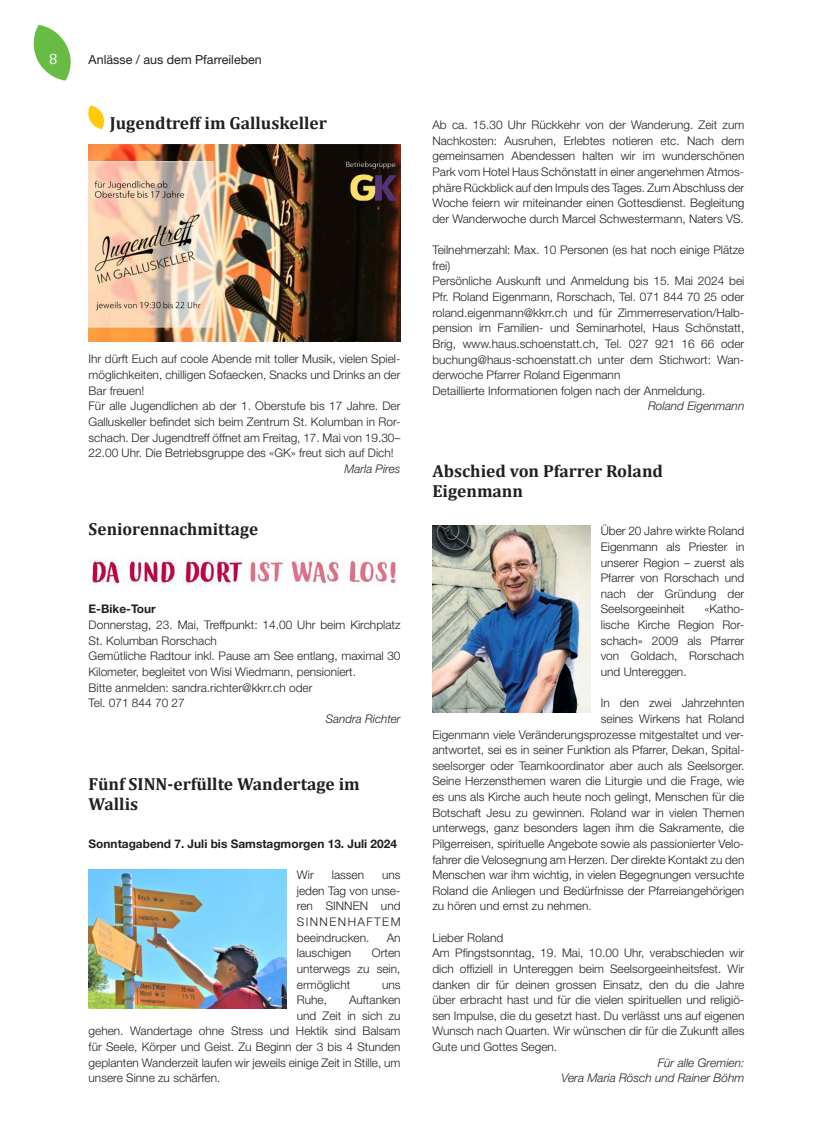
<style>
.page{position:relative;width:833px;height:1134px;background:#fff}
.page>*{position:absolute;margin:0;border:0;box-sizing:border-box;transform-origin:0 0}
.t1{font:700 17.5px/20px "Cambria";color:#231f20}
.t2{font:15px "Cambria";color:#fff}
.t3{font:12.5px "Helvetica Neue LT Std";color:#231f20}
.t4{font:300 11.88px/15.6px "Helvetica Neue LT Std";color:#231f20;text-align:justify}
.t5{font:italic 300 11.88px/15.6px "Helvetica Neue LT Std";color:#231f20;text-align:right}
.t6{font:700 11.88px "Helvetica Neue LT Std";color:#231f20}
</style>
<div class="page">
<svg style="left:33px;top:25px;width:38px;height:56px"></svg>
<img style="left:89px;top:870px;width:197px;height:139px">
<img style="left:432px;top:525px;width:158px;height:187px">
<img style="left:92px;top:557px;width:304px;height:30px">
<img style="left:89px;top:145px;width:311px;height:197px">
<p class="t2" style="left:49px;top:50px;width:10px">8</p>
<p class="t3" style="left:89px;top:52px;width:175px">Anlässe / aus dem Pfarreileben</p>
<h1 class="t1" style="left:110px;top:112px;width:218px">Jugendtreff im Galluskeller</h1>
<p class="t4" style="left:89px;top:351px;width:313px;text-align:left">Ihr dürft Euch auf coole Abende mit toller Musik, vielen Spiel&shy;möglichkeiten, chilligen Sofaecken, Snacks und Drinks an der Bar freuen!<br>Für alle Jugendlichen ab der 1. Oberstufe bis 17 Jahre. Der Galluskeller befindet sich beim Zentrum St. Kolumban in Ror&shy;schach. Der Jugendtreff öffnet am Freitag, 17. Mai von 19.30– 22.00 Uhr. Die Betriebsgruppe des «GK» freut sich auf Dich!</p>
<p class="t5" style="left:344px;top:461px;width:58px">Marla Pires</p>
<h1 class="t1" style="left:89px;top:519px;width:171px">Seniorennachmittage</h1>
<p class="t6" style="left:89px;top:602px;width:69px">E-Bike-Tour</p>
<p class="t4" style="left:89px;top:617px;width:313px;text-align:left">Donnerstag, 23. Mai, Treffpunkt: 14.00 Uhr beim Kirchplatz St. Kolumban Rorschach<br>Gemütliche Radtour inkl. Pause am See entlang, maximal 30<br>Kilometer, begleitet von Wisi Wiedmann, pensioniert.<br>Bitte anmelden: sandra.richter@kkrr.ch oder<br>Tel. 071 844 70 27</p>
<p class="t5" style="left:326px;top:711px;width:76px">Sandra Richter</p>
<h1 class="t1" style="left:89px;top:773px;width:273px">Fünf SINN-erfüllte Wandertage im<br>Wallis</h1>
<p class="t6" style="left:89px;top:836px;width:310px">Sonntagabend 7. Juli bis Samstagmorgen 13. Juli 2024</p>
<p class="t4" style="left:297px;top:867px;width:18px">Wir</p>
<p class="t4" style="left:332px;top:867px;width:34px">lassen</p>
<p class="t4" style="left:297px;top:867px;width:105px;text-indent:85px">uns jeden Tag von unse&shy;ren SINNEN und SINNENHAFTEM beeindrucken.</p>
<p class="t4" style="left:387px;top:929px;width:15px">An</p>
<p class="t4" style="left:297px;top:945px;width:105px;text-indent:75px">Orten unterwegs zu sein, ermöglicht</p>
<p class="t4" style="left:297px;top:945px;width:56px">lauschigen</p>
<p class="t4" style="left:382px;top:976px;width:20px">uns</p>
<p class="t4" style="left:297px;top:992px;width:32px">Ruhe,</p>
<p class="t4" style="left:349px;top:992px;width:53px">Auftanken</p>
<p class="t4" style="left:297px;top:1007px;width:105px">und Zeit in sich zu</p>
<p class="t4" style="left:89px;top:1023px;width:313px">gehen. Wandertage ohne Stress und Hektik sind Balsam</p>
<p class="t4" style="left:89px;top:1039px;width:313px">für Seele, Körper und Geist. Zu Beginn der 3 bis 4 Stunden</p>
<p class="t4" style="left:89px;top:1054px;width:313px">geplanten Wanderzeit laufen wir jeweils einige Zeit in Stille, um</p>
<p class="t4" style="left:89px;top:1070px;width:133px">unsere Sinne zu schärfen.</p>
<p class="t4" style="left:432px;top:117px;width:313px">Ab ca. 15.30 Uhr Rückkehr von der Wanderung. Zeit zum Nachkosten: Ausruhen, Erlebtes notieren etc. Nach dem gemeinsamen Abendessen halten wir im wunderschönen Park vom Hotel Haus Schönstatt in einer angenehmen Atmos&shy;phäre Rückblick auf den Impuls des Tages. Zum Abschluss der Woche feiern wir miteinander einen Gottesdienst. Begleitung der Wanderwoche durch Marcel Schwestermann, Naters VS.</p>
<p class="t4" style="left:432px;top:242px;width:313px;text-align:left">Teilnehmerzahl: Max. 10 Personen (es hat noch einige Plätze frei)<br>Persönliche Auskunft und Anmeldung bis 15. Mai 2024 bei Pfr. Roland Eigenmann, Rorschach, Tel. 071 844 70 25 oder roland.eigenmann@kkrr.ch und für Zimmerreservation/Halb&shy;pension im Familien- und Seminarhotel, Haus Schönstatt, Brig, www.haus.schoenstatt.ch, Tel. 027 921 16 66 oder buchung@haus-schoenstatt.ch unter dem Stichwort: Wan&shy;derwoche Pfarrer Roland Eigenmann<br>Detaillierte Informationen folgen nach der Anmeldung.</p>
<p class="t5" style="left:648px;top:398px;width:98px">Roland Eigenmann</p>
<h1 class="t1" style="left:432px;top:461px;width:232px">Abschied von Pfarrer Roland<br>Eigenmann</h1>
<p class="t4" style="left:601px;top:523px;width:145px">Über 20 Jahre wirkte Roland Eigenmann als Priester in unserer Region – zuerst als Pfarrer von Rorschach und nach der Gründung der Seelsorgeeinheit</p>
<p class="t4" style="left:601px;top:601px;width:145px;text-indent:104px">«Katho&shy;lische Kirche Region Ror&shy;schach» 2009 als Pfarrer von Goldach, Rorschach und Untereggen.</p>
<p class="t4" style="left:601px;top:695px;width:145px">In den zwei Jahrzehnten</p>
<p class="t4" style="left:601px;top:711px;width:145px">seines Wirkens hat Roland</p>
<p class="t4" style="left:432px;top:726px;width:313px">Eigenmann viele Veränderungsprozesse mitgestaltet und ver-</p>
<p class="t4" style="left:432px;top:742px;width:313px">antwortet, sei es in seiner Funktion als Pfarrer, Dekan, Spital-</p>
<p class="t4" style="left:432px;top:757px;width:313px">seelsorger oder Teamkoordinator aber auch als Seelsorger.</p>
<p class="t4" style="left:432px;top:773px;width:313px">Seine Herzensthemen waren die Liturgie und die Frage, wie</p>
<p class="t4" style="left:432px;top:789px;width:313px">es uns als Kirche auch heute noch gelingt, Menschen für die</p>
<p class="t4" style="left:432px;top:804px;width:313px">Botschaft Jesu zu gewinnen. Roland war in vielen Themen</p>
<p class="t4" style="left:432px;top:820px;width:313px">unterwegs, ganz besonders lagen ihm die Sakramente, die</p>
<p class="t4" style="left:432px;top:836px;width:313px">Pilgerreisen, spirituelle Angebote sowie als passionierter Velo-</p>
<p class="t4" style="left:432px;top:851px;width:313px">fahrer die Velosegnung am Herzen. Der direkte Kontakt zu den</p>
<p class="t4" style="left:432px;top:867px;width:313px">Menschen war ihm wichtig, in vielen Begegnungen versuchte</p>
<p class="t4" style="left:432px;top:882px;width:313px">Roland die Anliegen und Bedürfnisse der Pfarreiangehörigen</p>
<p class="t4" style="left:432px;top:898px;width:161px">zu hören und ernst zu nehmen.</p>
<p class="t4" style="left:432px;top:929px;width:313px;text-align:left">Lieber Roland<br>Am Pfingstsonntag, 19. Mai, 10.00 Uhr, verabschieden wir dich offiziell in Untereggen beim Seelsorgeeinheitsfest. Wir danken dir für deinen grossen Einsatz, den du die Jahre über erbracht hast und für die vielen spirituellen und religiö&shy;sen Impulse, die du gesetzt hast. Du verlässt uns auf eigenen Wunsch nach Quarten. Wir wünschen dir für die Zukunft alles Gute und Gottes Segen.</p>
<p class="t5" style="left:561px;top:1054px;width:184px">Für alle Gremien:<br>Vera Maria Rösch und Rainer Böhm</p>
</div>
